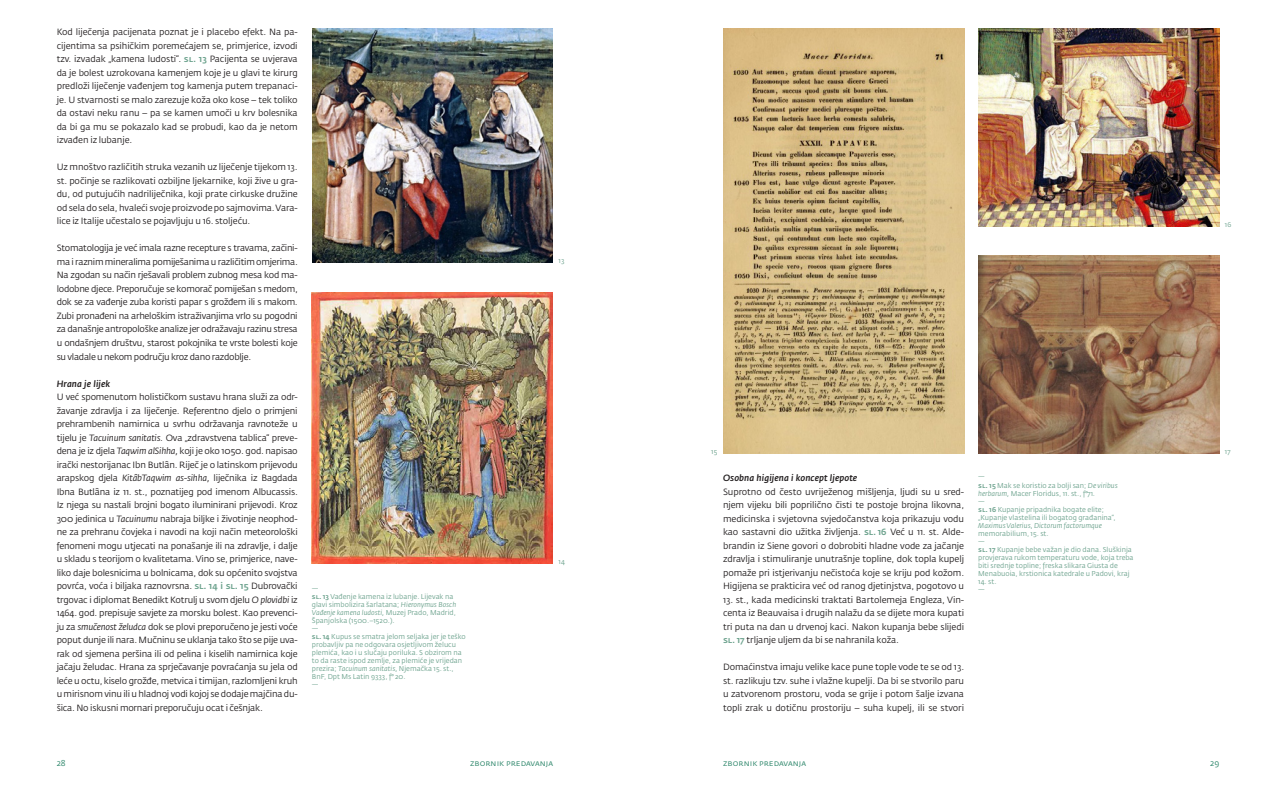
<style>
.page{position:relative;width:1276px;height:794px;background:#fff}
.page>*{position:absolute;margin:0;border:0;box-sizing:border-box;transform-origin:0 0}
.t1{font:9px/13.5px "Fedra Sans Std";letter-spacing:-.01em;color:#231f20;text-align:justify}
.t2{font:italic 500 9px "Fedra Sans Std";letter-spacing:.01em;color:#231f20}
.t3{font:8.5px "Fedra Sans Std";letter-spacing:.005em;color:#2e876b}
.t4{font:7px/8px "Fedra Sans Std";color:#6ca28d}
.s1{font-weight:500;color:#6ca28d}
.s2{font-style:italic}
.s3{font-weight:500}
</style>
<div class="page">
<img style="left:312px;top:28px;width:241px;height:234px">
<img style="left:312px;top:292px;width:241px;height:272px">
<img style="left:723px;top:28px;width:241px;height:426px">
<img style="left:978px;top:28px;width:241px;height:199px">
<img style="left:978px;top:255px;width:241px;height:199px">
<p class="t1" style="left:57px;top:25px;width:242px">Kod liječenja pacijenata poznat je i placebo efekt. Na pa&shy;cijentima sa psihičkim poremećajem se, primjerice, izvodi tzv. izvadak „kamena ludosti“. <span class="s1">sl. 13</span> Pacijenta se uvjerava da je bolest uzrokovana kamenjem koje je u glavi te kirurg predloži liječenje vađenjem tog kamenja putem trepanaci&shy;je. U stvarnosti se malo zarezuje koža oko kose – tek toliko da ostavi neku ranu – pa se kamen umoči u krv bolesnika da bi ga mu se pokazalo kad se probudi, kao da je netom izvađen iz lubanje.</p>
<p class="t1" style="left:57px;top:160px;width:243px">Uz mnoštvo različitih struka vezanih uz liječenje tijekom 13. st. počinje se razlikovati ozbiljne ljekarnike, koji žive u gra&shy;du, od putujućih nadriliječnika, koji prate cirkuske družine od sela do sela, hvaleći svoje proizvode po sajmovima. Vara&shy;lice iz Italije učestalo se pojavljuju u 16. stoljeću.</p>
<p class="t1" style="left:57px;top:241px;width:243px">Stomatologija je već imala razne recepture s travama, začini&shy;ma i raznim mineralima pomiješanima u različitim omjerima.<br>Na zgodan su način rješavali problem zubnog mesa kod ma&shy;lodobne djece. Preporučuje se komorač pomiješan s medom, dok se za vađenje zuba koristi papar s grožđem ili s makom.<br>Zubi pronađeni na arheloškim istraživanjima vrlo su pogodni za današnje antropološke analize jer odražavaju razinu stresa u ondašnjem društvu, starost pokojnika te vrste bolesti koje su vladale u nekom području kroz dano razdoblje.</p>
<p class="t2" style="left:57px;top:378px;width:55px">Hrana je lijek</p>
<p class="t1" style="left:57px;top:390px;width:243px">U već spomenutom holističkom sustavu hrana služi za odr&shy;žavanje zdravlja i za liječenje. Referentno djelo o primjeni prehrambenih namirnica u svrhu održavanja ravnoteže u tijelu je <span class="s2">Tacuinum sanitatis.</span> Ova „zdravstvena tablica“ preve&shy;dena je iz djela <span class="s2">Taqwim alSihha,</span> koji je oko 1050. god. napisao irački nestorijanac Ibn Butlân. Riječ je o latinskom prijevodu arapskog djela <span class="s2">KitâbTaqwim as-sihha,</span> liječnika iz Bagdada Ibna Butlâna iz 11. st., poznatijeg pod imenom Albucassis.<br>Iz njega su nastali brojni bogato iluminirani prijevodi. Kroz 300 jedinica u <span class="s2">Tacuinumu</span> nabraja biljke i životinje neophod&shy;ne za prehranu čovjeka i navodi na koji način meteorološki fenomeni mogu utjecati na ponašanje ili na zdravlje, i dalje u skladu s teorijom o kvalitetama. Vino se, primjerice, nave&shy;liko daje bolesnicima u bolnicama, dok su općenito svojstva povrća, voća i biljaka raznovrsna. <span class="s1">sl. 14 i sl. 15</span> Dubrovački trgovac i diplomat Benedikt Kotrulj u svom djelu <span class="s2">O plovidbi</span> iz 1464. god. prepisuje savjete za morsku bolest. Kao prevenci&shy;ju za <span class="s2">smučenost želudca</span> dok se plovi preporučeno je jesti voće poput dunje ili nara. Mučninu se uklanja tako što se pije uva&shy;rak od sjemena peršina ili od pelina i kiselih namirnica koje jačaju želudac. Hrana za sprječavanje povraćanja su jela od leće u octu, kiselo grožđe, metvica i timijan, razlomljeni kruh u mirisnom vinu ili u hladnoj vodi kojoj se dodaje majčina du&shy;šica. No iskusni mornari preporučuju ocat i češnjak.</p>
<p class="t4" style="left:312px;top:585px;width:8px">—</p>
<p class="t4" style="left:312px;top:593px;width:146px"><span class="s3">sl. 13</span> Vađenje kamena iz lubanje. Lijevak na glavi simbolizira šarlatana; <span class="s2">Hieronymus Bosch Vađenje kamena ludosti,</span> Muzej Prado, Madrid, Španjolska (1500.–1520.).<br>—</p>
<p class="t4" style="left:312px;top:633px;width:155px"><span class="s3">sl. 14</span> Kupus se smatra jelom seljaka jer je teško probavljiv pa ne odgovara osjetljivom želucu plemića, kao i u slučaju poriluka. S obzirom na to da raste ispod zemlje, za plemiće je vrijedan prezira; <span class="s2">Tacuinum sanitatis,</span> Njemačka 15. st., BnF, Dpt Ms Latin 9333, f° 20.<br>—</p>
<p class="t4" style="left:558px;top:257px;width:7px">13</p>
<p class="t4" style="left:558px;top:558px;width:8px">14</p>
<p class="t4" style="left:1225px;top:220px;width:8px">16</p>
<p class="t4" style="left:711px;top:447px;width:8px">15</p>
<p class="t4" style="left:1225px;top:447px;width:7px">17</p>
<p class="t2" style="left:723px;top:472px;width:136px">Osobna higijena i koncept ljepote</p>
<p class="t1" style="left:723px;top:484px;width:243px">Suprotno od često uvriježenog mišljenja, ljudi su u sred&shy;njem vijeku bili poprilično čisti te postoje brojna likovna, medicinska i svjetovna svjedočanstva koja prikazuju vodu kao sastavni dio užitka življenja. <span class="s1">sl. 16</span> Već u 11. st. Alde&shy;brandin iz Siene govori o dobrobiti hladne vode za jačanje zdravlja i stimuliranje unutrašnje topline, dok topla kupelj pomaže pri istjerivanju nečistoća koje se kriju pod kožom.<br>Higijena se prakticira već od ranog djetinjstva, pogotovo u</p>
<p class="t1" style="left:723px;top:592px;width:242px">13. st., kada medicinski traktati Bartolemeja Engleza, Vin&shy;centa iz Beauvaisa i drugih nalažu da se dijete mora kupati tri puta na dan u drvenoj kaci. Nakon kupanja bebe slijedi <span class="s1">sl. 17</span> trljanje uljem da bi se nahranila koža.</p>
<p class="t1" style="left:723px;top:660px;width:243px">Domaćinstva imaju velike kace pune tople vode te se od 13. st. razlikuju tzv. suhe i vlažne kupelji. Da bi se stvorilo paru u zatvorenom prostoru, voda se grije i potom šalje izvana topli zrak u dotičnu prostoriju – suha kupelj, ili se stvori</p>
<p class="t4" style="left:978px;top:473px;width:8px">—</p>
<p class="t4" style="left:978px;top:481px;width:141px"><span class="s3">sl. 15</span> Mak se koristio za bolji san; <span class="s2">De viribus herbarum,</span> Macer Floridus, 11. st., f°71.<br>—</p>
<p class="t4" style="left:978px;top:505px;width:139px"><span class="s3">sl. 16</span> Kupanje pripadnika bogate elite; „Kupanje vlastelina ili bogatog građanina“, <span class="s2">Maximus Valerius, Dictorum factorumque </span>memorabilium, 15. st.</p>
<p class="t4" style="left:978px;top:537px;width:8px">—</p>
<p class="t4" style="left:978px;top:545px;width:157px"><span class="s3">sl. 17</span> Kupanje bebe važan je dio dana. Sluškinja provjerava rukom temperaturu vode, koja treba biti srednje topline; freska slikara Giusta de Menabuoia, krstionica katedrale u Padovi, kraj</p>
<p class="t4" style="left:978px;top:577px;width:20px">14. st.</p>
<p class="t4" style="left:978px;top:585px;width:8px">—</p>
<p class="t3" style="left:57px;top:757px;width:11px">28</p>
<p class="t3" style="left:470px;top:757px;width:84px">zbornik predavanja</p>
<p class="t3" style="left:723px;top:757px;width:84px">zbornik predavanja</p>
<p class="t3" style="left:1210px;top:757px;width:11px">29</p>
</div>
